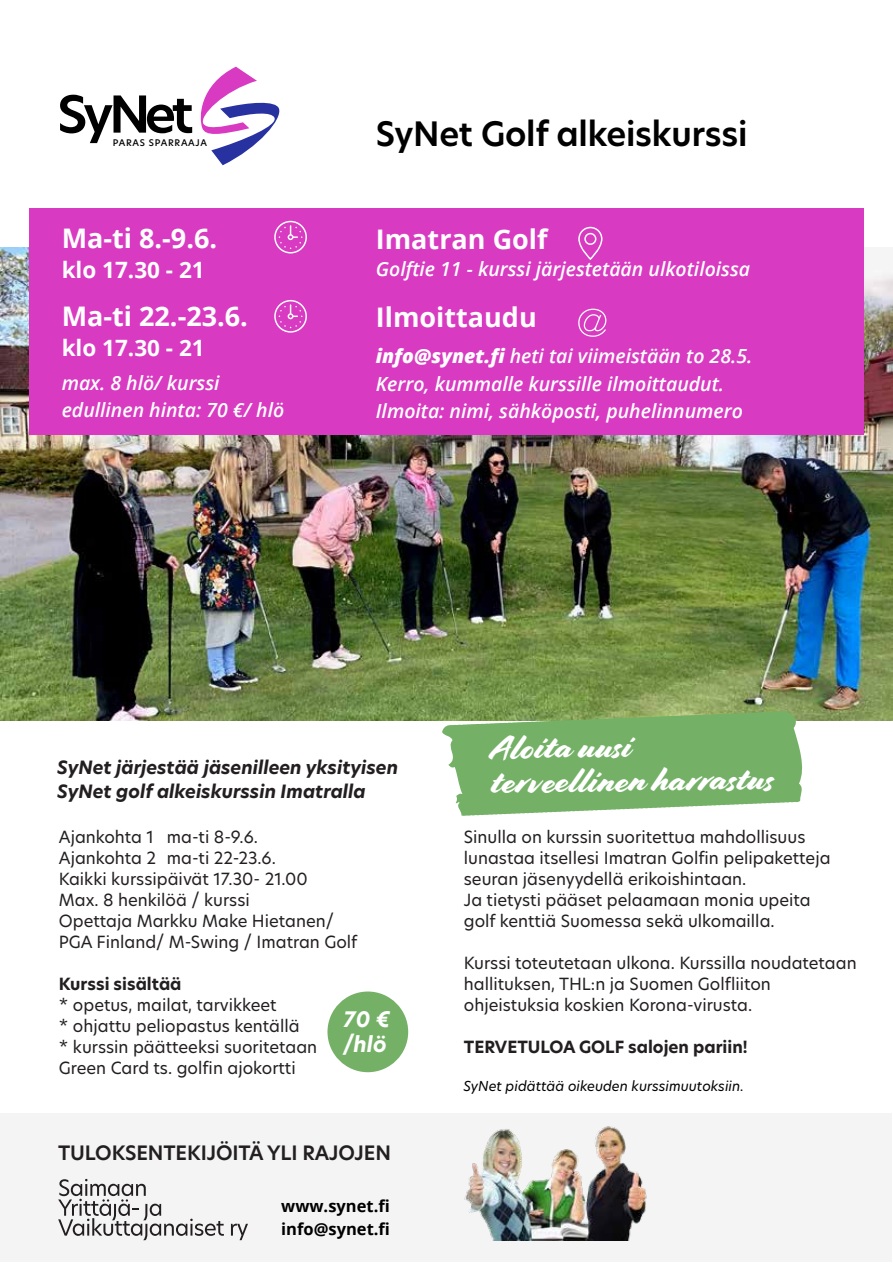
<style>
.page{position:relative;width:893px;height:1263px;background:#fff}
.page>*{position:absolute;margin:0;border:0;box-sizing:border-box;transform-origin:0 0}
.t1{font:33px/34.7px "Cortado";color:#fff;scale:1.08 1}
.t2{font:600 33px "Hero New";letter-spacing:-.005em;color:#000}
.t3{font:700 27px "Open Sans";color:#fff}
.t4{font:700 22.5px "Open Sans";color:#fff}
.t5{font:italic 700 21px/25.2px "Hero New";color:#fff}
.t6{font:italic 600 19.5px/27px "Open Sans";color:#fff}
.t7{font:600 19.5px "Hero New";letter-spacing:-.005em;color:#231f20}
.t8{font:italic 700 18px/24px "Hero New";color:#231f20}
.t9{font:16.5px/21px "Hero New";color:#231f20}
.t10{font:700 16.5px "Hero New";color:#231f20}
.t11{font:700 16.5px/22.6px "Open Sans";color:#000}
.t12{font:italic 13.5px "Hero New";color:#000}
.t13{font:500 9px "Hero New";letter-spacing:.08em;color:#020202}
.s1{font-weight:800}
</style>
<div class="page">
<img style="left:1px;top:247px;width:892px;height:473px">
<div style="left:0;top:1114px;width:891px;height:148px;background:#f4f4f4"></div>
<svg style="left:58px;top:1179px;width:166px;height:61px"></svg>
<svg style="left:231px;top:1224px;width:17px;height:16px"></svg>
<div style="left:29px;top:208px;width:835px;height:227px;background:#d83ac1"></div>
<svg style="left:287px;top:220px;width:7px;height:34px"></svg>
<svg style="left:274px;top:221px;width:33px;height:32px"></svg>
<svg style="left:578px;top:227px;width:24px;height:33px"></svg>
<svg style="left:60px;top:95px;width:132px;height:48px"></svg>
<svg style="left:200px;top:67px;width:80px;height:98px"></svg>
<svg style="left:578px;top:309px;width:28px;height:28px"></svg>
<svg style="left:274px;top:300px;width:33px;height:33px"></svg>
<svg style="left:442px;top:703px;width:364px;height:113px;background:#85b775"></svg>
<img style="left:464px;top:1126px;width:183px;height:115px">
<div style="left:327px;top:991px;width:81px;height:81px;background:#74b167;border-radius:50%"></div>
<p class="t13" style="left:113px;top:137px;width:96px">PARAS SPARRAAJA</p>
<h2 class="t3" style="left:62px;top:219px;width:157px">Ma-ti 8.-9.6.</h2>
<h3 class="t4" style="left:62px;top:254px;width:145px">klo 17.30 - 21</h3>
<h2 class="t3" style="left:62px;top:297px;width:188px">Ma-ti 22.-23.6.</h2>
<h3 class="t4" style="left:62px;top:332px;width:145px">klo 17.30 - 21</h3>
<p class="t6" style="left:62px;top:369px;width:224px">max. 8 hlö/ kurssi edullinen hinta: 70 €/ hlö</p>
<h1 class="t2" style="left:376px;top:112px;width:373px">SyNet Golf alkeiskurssi</h1>
<h2 class="t3" style="left:376px;top:220px;width:173px">Imatran Golf</h2>
<p class="t6" style="left:376px;top:255px;width:376px">Golftie 11 - kurssi järjestetään ulkotiloissa</p>
<h2 class="t3" style="left:376px;top:299px;width:162px">Ilmoittaudu</h2>
<p class="t6" style="left:376px;top:342px;width:378px"><span class="s1">info@synet.fi</span> heti tai viimeistään to 28.5.<br>Kerro, kummalle kurssille ilmoittaudut.<br>Ilmoita: nimi, sähköposti, puhelinnumero</p>
<p class="t8" style="left:57px;top:756px;width:342px">SyNet järjestää jäsenilleen yksityisen<br>SyNet golf alkeiskurssin Imatralla</p>
<p class="t9" style="left:59px;top:826px;width:300px">Ajankohta 1 ma-ti 8-9.6.<br>Ajankohta 2 ma-ti 22-23.6.<br>Kaikki kurssipäivät 17.30- 21.00<br>Max. 8 henkilöä / kurssi<br>Opettaja Markku Make Hietanen/<br>PGA Finland/ M-Swing / Imatran Golf</p>
<p class="t10" style="left:59px;top:973px;width:124px">Kurssi sisältää</p>
<p class="t9" style="left:59px;top:994px;width:260px">* opetus, mailat, tarvikkeet<br>* ohjattu peliopastus kentällä<br>* kurssin päätteeksi suoritetaan<br>Green Card ts. golfin ajokortti</p>
<p class="t5" style="left:344px;top:1007px;width:48px">70 € /hlö</p>
<p class="t7" style="left:58px;top:1140px;width:334px">TULOKSENTEKIJÖITÄ YLI RAJOJEN</p>
<p class="t11" style="left:281px;top:1194px;width:110px">www.synet.fi info@synet.fi</p>
<h1 class="t1" style="left:490px;top:731px;width:263px;rotate:-1deg">Aloita uusi terveellinen harrastus</h1>
<p class="t9" style="left:464px;top:826px;width:368px">Sinulla on kurssin suoritettua mahdollisuus lunastaa itsellesi Imatran Golfin pelipaketteja seuran jäsenyydellä erikoishintaan.<br>Ja tietysti pääset pelaamaan monia upeita golf kenttiä Suomessa sekä ulkomailla.</p>
<p class="t9" style="left:464px;top:952px;width:394px">Kurssi toteutetaan ulkona. Kurssilla noudatetaan hallituksen, THL:n ja Suomen Golfliiton ohjeistuksia koskien Korona-virusta.</p>
<p class="t10" style="left:464px;top:1036px;width:285px">TERVETULOA GOLF salojen pariin!</p>
<p class="t12" style="left:463px;top:1077px;width:282px">SyNet pidättää oikeuden kurssimuutoksiin.</p>
</div>
